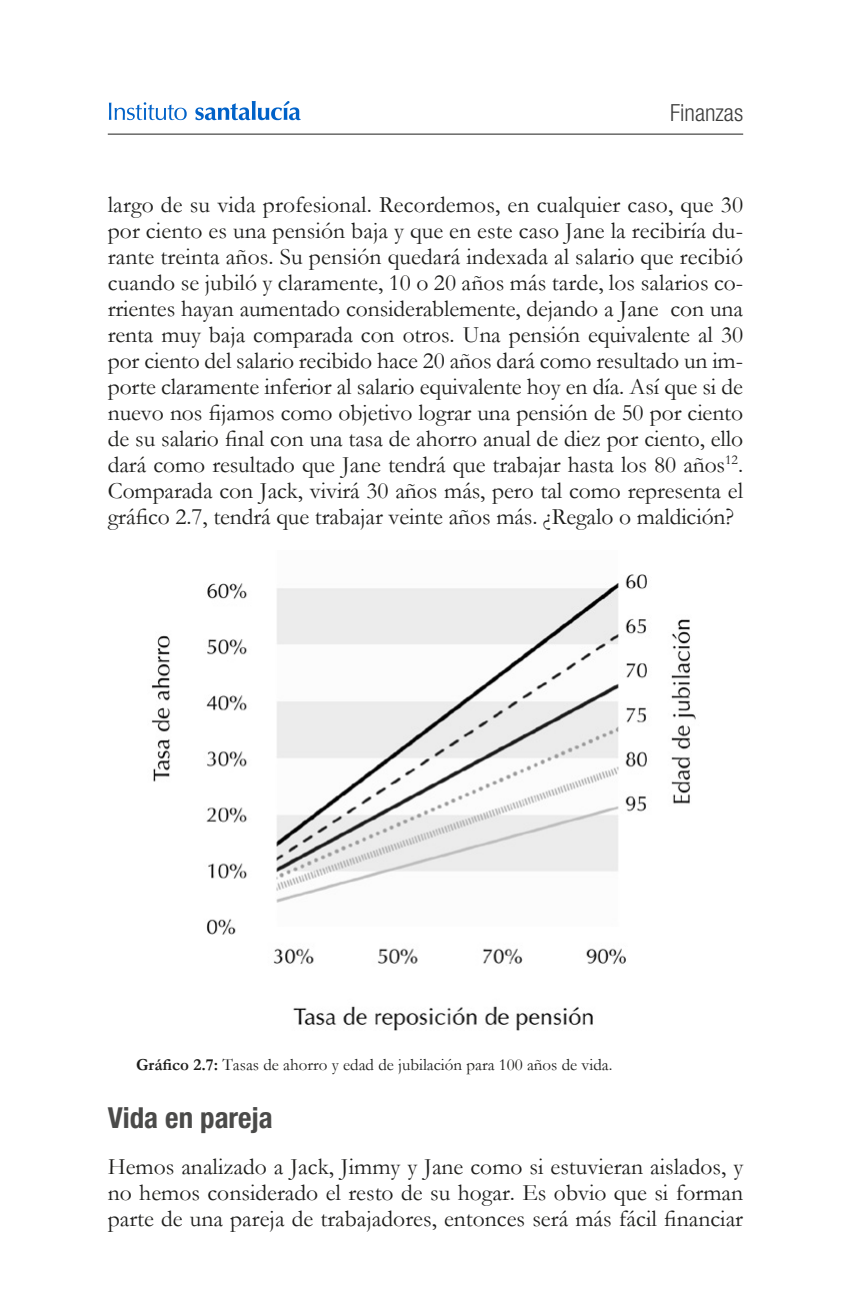
<style>
.page{position:relative;width:851px;height:1304px;background:#fff}
.page>*{position:absolute;margin:0;border:0;box-sizing:border-box;transform-origin:0 0}
.t1{font:700 condensed 29px "Helvetica Neue";color:#4a4a49}
.t2{font:23.6px/26px "Garamond";color:#1d1d1b;text-align:justify}
.t3{font:300 condensed 23.6px "Helvetica Neue";color:#3c3c3b}
.t4{font:17px "Garamond";color:#1d1d1b}
.s1{font-weight:700}
</style>
<div class="page">
<svg style="left:109px;top:102px;width:78px;height:18px"></svg>
<svg style="left:195px;top:101px;width:105px;height:19px"></svg>
<hr style="left:108px;top:134px;width:635px;height:1px;background:#1d1d1b">
<img style="left:151px;top:574px;width:545px;height:457px">
<p class="t3" style="left:670px;top:99px;width:74px">Finanzas</p>
<p class="t2" style="left:108px;top:191px;width:636px">largo de su vida profesional. Recordemos, en cualquier caso, que 30 por ciento es una pensión baja y que en este caso Jane la recibiría du&shy;rante treinta años. Su pensión quedará indexada al salario que recibió cuando se jubiló y claramente, 10 o 20 años más tarde, los salarios co&shy;rrientes hayan aumentado considerablemente, dejando a Jane con una renta muy baja comparada con otros. Una pensión equivalente al 30 por ciento del salario recibido hace 20 años dará como resultado un im&shy;porte claramente inferior al salario equivalente hoy en día. Así que si de nuevo nos fijamos como objetivo lograr una pensión de 50 por ciento de su salario final con una tasa de ahorro anual de diez por ciento, ello dará como resultado que Jane tendrá que trabajar hasta los 80 años<sup>12</sup>.<br>Comparada con Jack, vivirá 30 años más, pero tal como representa el gráfico 2.7, tendrá que trabajar veinte años más. ¿Regalo o maldición?</p>
<p class="t4" style="left:136px;top:1054px;width:478px"><span class="s1">Gráfico 2.7:</span> Tasas de ahorro y edad de jubilación para 100 años de vida.</p>
<p class="t1" style="left:108px;top:1100px;width:166px">Vida en pareja</p>
<p class="t2" style="left:108px;top:1153px;width:636px">Hemos analizado a Jack, Jimmy y Jane como si estuvieran aislados, y no hemos considerado el resto de su hogar. Es obvio que si forman parte de una pareja de trabajadores, entonces será más fácil financiar</p>
</div>
